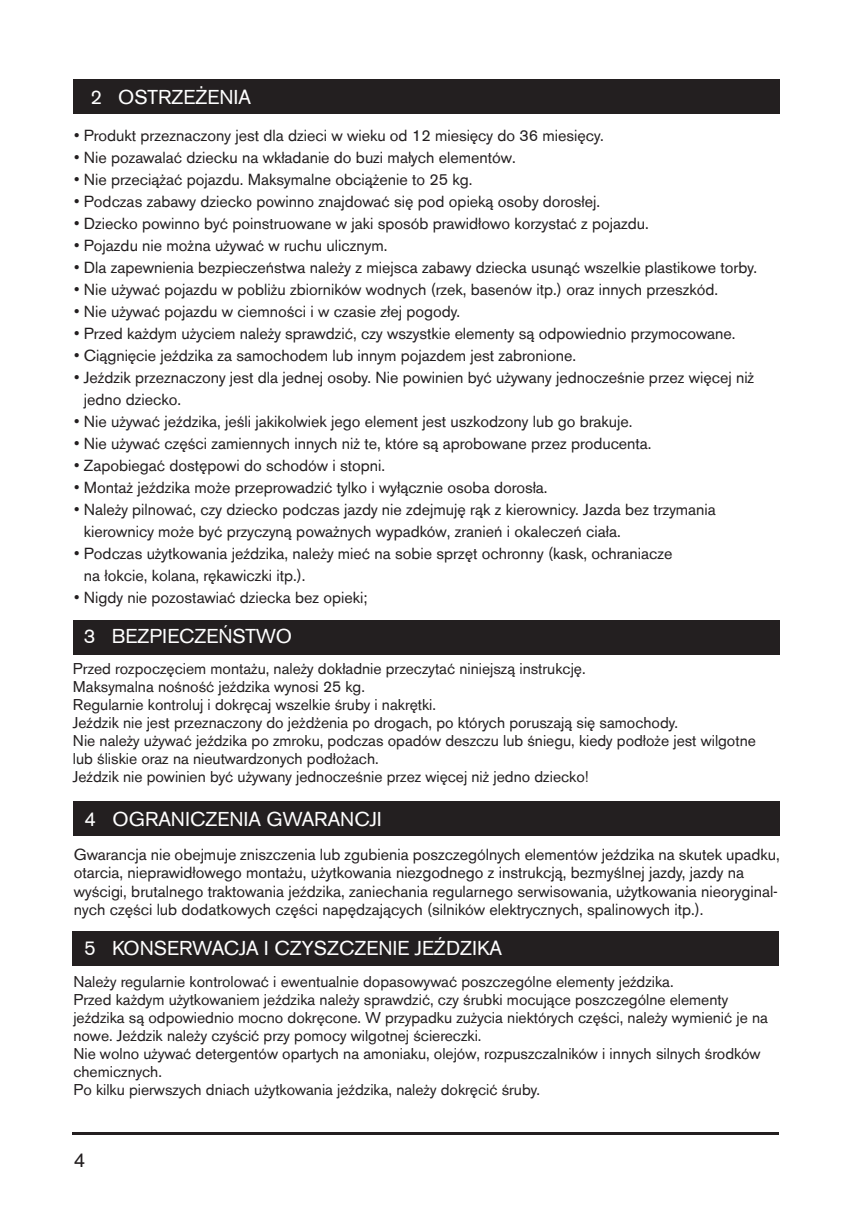
<style>
.page{position:relative;width:862px;height:1214px;background:#fff}
.page>*{position:absolute;margin:0;border:0;box-sizing:border-box;transform-origin:0 0}
.t1{font:20px "Volvo Sans";color:#fff}
.t2{font:20px "Volvo Sans";color:#231f20}
.t3{font:16px/18.4px "Volvo Sans";color:#231f20}
.t4{font:15.6px/18px "Volvo Sans";color:#231f20}
</style>
<div class="page">
<div style="left:73px;top:79px;width:706px;height:34px;background:#231f20"></div>
<div style="left:72px;top:931px;width:706px;height:34px;background:#231f20"></div>
<hr style="left:72px;top:1131px;width:706px;height:3px;background:#231f20">
<div style="left:74px;top:620px;width:706px;height:34px;background:#231f20"></div>
<div style="left:73px;top:801px;width:706px;height:34px;background:#231f20"></div>
<p class="t1" style="left:90px;top:84px;width:162px">2 OSTRZEŻENIA</p>
<p class="t3" style="left:74px;top:127px;width:531px">ï Produkt przeznaczony jest dla dzieci w wieku od 12 miesięcy do 36 miesięcy.</p>
<p class="t3" style="left:74px;top:149px;width:443px">ï Nie pozawalać dziecku na wkładanie do buzi małych elementów.</p>
<p class="t3" style="left:74px;top:171px;width:400px">ï Nie przeciążać pojazdu. Maksymalne obciążenie to 25 kg.</p>
<p class="t3" style="left:74px;top:193px;width:527px">ï Podczas zabawy dziecko powinno znajdować się pod opieką osoby dorosłej.</p>
<p class="t3" style="left:74px;top:215px;width:576px">ï Dziecko powinno być poinstruowane w jaki sposób prawidłowo korzystać z pojazdu.</p>
<p class="t3" style="left:74px;top:237px;width:315px">ï Pojazdu nie można używać w ruchu ulicznym.</p>
<p class="t3" style="left:74px;top:259px;width:684px">ï Dla zapewnienia bezpieczeństwa należy z miejsca zabawy dziecka usunąć wszelkie plastikowe torby.</p>
<p class="t3" style="left:74px;top:281px;width:645px">ï Nie używać pojazdu w pobliżu zbiorników wodnych (rzek, basenów itp.) oraz innych przeszkód.</p>
<p class="t3" style="left:74px;top:303px;width:388px">ï Nie używać pojazdu w ciemności i w czasie złej pogody.</p>
<p class="t3" style="left:74px;top:325px;width:663px">ï Przed każdym użyciem należy sprawdzić, czy wszystkie elementy są odpowiednio przymocowane.</p>
<p class="t3" style="left:74px;top:347px;width:504px">ï Ciągnięcie jeździka za samochodem lub innym pojazdem jest zabronione.</p>
<p class="t3" style="left:74px;top:369px;width:681px">ï Jeździk przeznaczony jest dla jednej osoby. Nie powinien być używany jednocześnie przez więcej niż</p>
<p class="t3" style="left:84px;top:390px;width:99px">jedno dziecko.</p>
<p class="t3" style="left:74px;top:413px;width:560px">ï Nie używać jeździka, jeśli jakikolwiek jego element jest uszkodzony lub go brakuje.</p>
<p class="t3" style="left:74px;top:435px;width:579px">ï Nie używać części zamiennych innych niż te, które są aprobowane przez producenta.</p>
<p class="t3" style="left:74px;top:457px;width:312px">ï Zapobiegać dostępowi do schodów i stopni.</p>
<p class="t3" style="left:74px;top:479px;width:475px">ï Montaż jeździka może przeprowadzić tylko i wyłącznie osoba dorosła.</p>
<p class="t3" style="left:74px;top:501px;width:643px">ï Należy pilnować, czy dziecko podczas jazdy nie zdejmuję rąk z kierownicy. Jazda bez trzymania</p>
<p class="t3" style="left:84px;top:522px;width:538px">kierownicy może być przyczyną poważnych wypadków, zranień i okaleczeń ciała.</p>
<p class="t3" style="left:74px;top:545px;width:600px">ï Podczas użytkowania jeździka, należy mieć na sobie sprzęt ochronny (kask, ochraniacze</p>
<p class="t3" style="left:84px;top:566px;width:223px">na łokcie, kolana, rękawiczki itp.).</p>
<p class="t3" style="left:74px;top:589px;width:295px">ï Nigdy nie pozostawiać dziecka bez opieki;</p>
<p class="t1" style="left:84px;top:623px;width:210px">3 BEZPIECZEŃSTWO</p>
<p class="t4" style="left:73px;top:659px;width:684px">Przed rozpoczęciem montażu, należy dokładnie przeczytać niniejszą instrukcję.<br>Maksymalna nośność jeździka wynosi 25 kg.<br>Regularnie kontroluj i dokręcaj wszelkie śruby i nakrętki.<br>Jeździk nie jest przeznaczony do jeżdżenia po drogach, po których poruszają się samochody.<br>Nie należy używać jeździka po zmroku, podczas opadów deszczu lub śniegu, kiedy podłoże jest wilgotne lub śliskie oraz na nieutwardzonych podłożach.<br>Jeździk nie powinien być używany jednocześnie przez więcej niż jedno dziecko!</p>
<p class="t1" style="left:85px;top:806px;width:299px">4 OGRANICZENIA GWARANCJI</p>
<p class="t3" style="left:74px;top:844px;width:707px">Gwarancja nie obejmuje zniszczenia lub zgubienia poszczególnych elementów jeździka na skutek upadku, otarcia, nieprawidłowego montażu, użytkowania niezgodnego z instrukcją, bezmyślnej jazdy, jazdy na wyścigi, brutalnego traktowania jeździka, zaniechania regularnego serwisowania, użytkowania nieoryginal&shy;nych części lub dodatkowych części napędzających (silników elektrycznych, spalinowych itp.).</p>
<p class="t1" style="left:84px;top:935px;width:419px">5 KONSERWACJA I CZYSZCZENIE JEŹDZIKA</p>
<p class="t4" style="left:73px;top:972px;width:696px">Należy regularnie kontrolować i ewentualnie dopasowywać poszczególne elementy jeździka.<br>Przed każdym użytkowaniem jeździka należy sprawdzić, czy śrubki mocujące poszczególne elementy jeździka są odpowiednio mocno dokręcone. W przypadku zużycia niektórych części, należy wymienić je na nowe. Jeździk należy czyścić przy pomocy wilgotnej ściereczki.<br>Nie wolno używać detergentów opartych na amoniaku, olejów, rozpuszczalników i innych silnych środków chemicznych.<br>Po kilku pierwszych dniach użytkowania jeździka, należy dokręcić śruby.</p>
<p class="t2" style="left:74px;top:1151px;width:13px">4</p>
</div>
